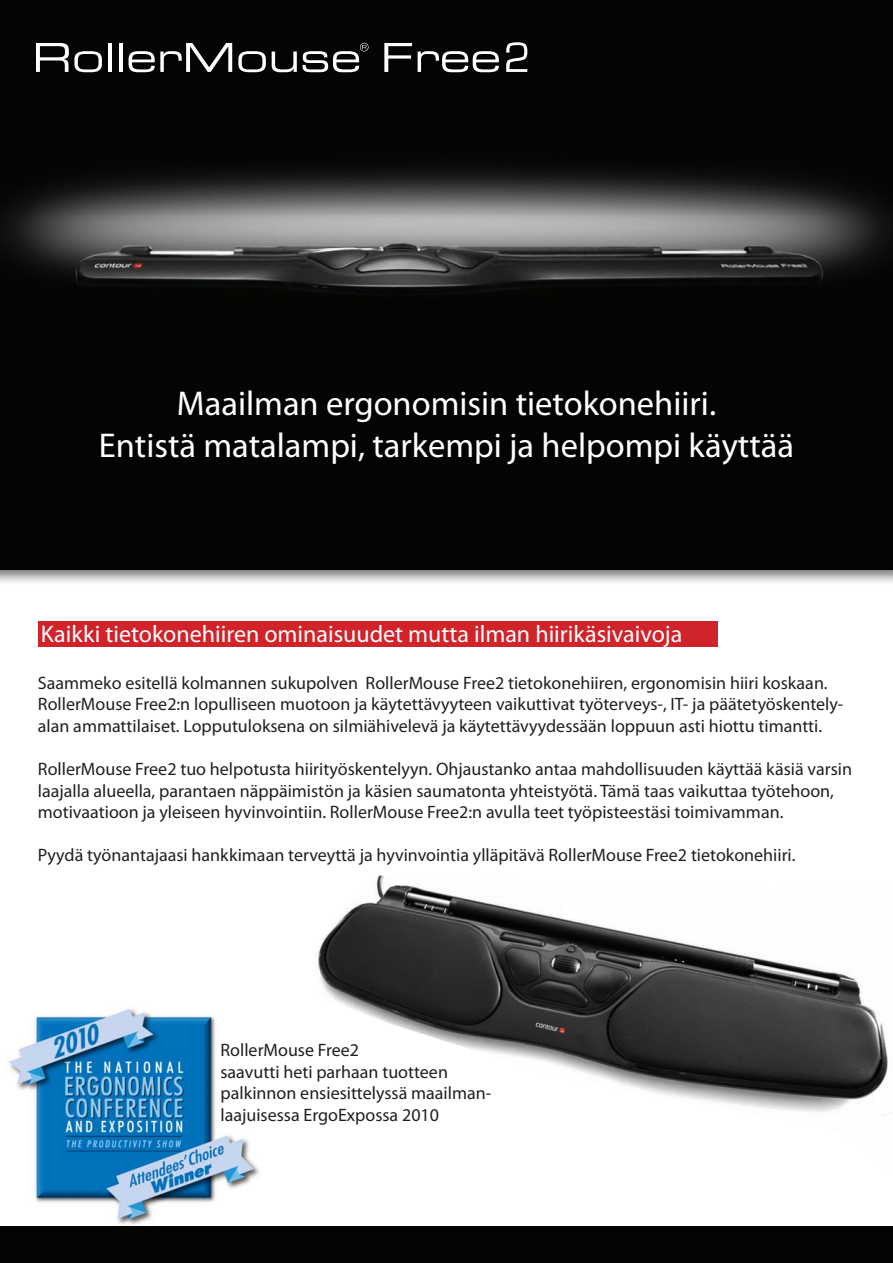
<style>
.page{position:relative;width:893px;height:1263px;background:#fff}
.page>*{position:absolute;margin:0;border:0;box-sizing:border-box;transform-origin:0 0}
.t1{font:34.5px "Myriad Pro";color:#fff}
.t2{font:24px "Myriad Pro";color:#fff}
.t3{font:18px/21.6px "Myriad Pro";color:#231f20}
</style>
<div class="page">
<div style="left:0;top:0;width:893px;height:585px;background:#231f20;opacity:.6"></div>
<img style="left:0;top:0;width:893px;height:569px">
<img style="left:5px;top:1008px;width:261px;height:219px">
<img style="left:318px;top:875px;width:570px;height:241px">
<div style="left:38px;top:622px;width:680px;height:25px;background:#d1232a"></div>
<div style="left:0;top:1227px;width:893px;height:36px;background:#040503"></div>
<svg style="left:36px;top:43px;width:66px;height:29px"></svg>
<hr style="left:108px;top:43px;width:4px;height:29px;background:#fff">
<hr style="left:119px;top:43px;width:4px;height:29px;background:#fff">
<svg style="left:129px;top:43px;width:103px;height:29px"></svg>
<svg style="left:238px;top:51px;width:28px;height:21px"></svg>
<svg style="left:272px;top:52px;width:25px;height:20px"></svg>
<svg style="left:303px;top:43px;width:66px;height:29px"></svg>
<svg style="left:384px;top:43px;width:28px;height:29px"></svg>
<svg style="left:418px;top:51px;width:81px;height:21px"></svg>
<svg style="left:506px;top:42px;width:21px;height:30px"></svg>
<p class="t1" style="left:177px;top:382px;width:541px">Maailman ergonomisin tietokonehiiri.</p>
<p class="t1" style="left:99px;top:424px;width:697px">Entistä matalampi, tarkempi ja helpompi käyttää</p>
<p class="t2" style="left:41px;top:619px;width:643px">Kaikki tietokonehiiren ominaisuudet mutta ilman hiirikäsivaivoja</p>
<p class="t3" style="left:38px;top:671px;width:807px">Saammeko esitellä kolmannen sukupolven RollerMouse Free2 tietokonehiiren, ergonomisin hiiri koskaan.<br>RollerMouse Free2:n lopulliseen muotoon ja käytettävyyteen vaikuttivat työterveys-, IT- ja päätetyöskentely&shy;alan ammattilaiset. Lopputuloksena on silmiähivelevä ja käytettävyydessään loppuun asti hiottu timantti.</p>
<p class="t3" style="left:38px;top:758px;width:816px">RollerMouse Free2 tuo helpotusta hiirityöskentelyyn. Ohjaustanko antaa mahdollisuuden käyttää käsiä varsin laajalla alueella, parantaen näppäimistön ja käsien saumatonta yhteistyötä. Tämä taas vaikuttaa työtehoon, motivaatioon ja yleiseen hyvinvointiin. RollerMouse Free2:n avulla teet työpisteestäsi toimivamman.</p>
<p class="t3" style="left:38px;top:844px;width:759px">Pyydä työnantajaasi hankkimaan terveyttä ja hyvinvointia ylläpitävä RollerMouse Free2 tietokonehiiri.</p>
<p class="t3" style="left:220px;top:1039px;width:140px">RollerMouse Free2</p>
<p class="t3" style="left:220px;top:1060px;width:229px">saavutti heti parhaan tuotteen</p>
<p class="t3" style="left:220px;top:1082px;width:272px">palkinnon ensiesittelyssä maailman-</p>
<p class="t3" style="left:220px;top:1104px;width:220px">laajuisessa ErgoExpossa 2010</p>
</div>
